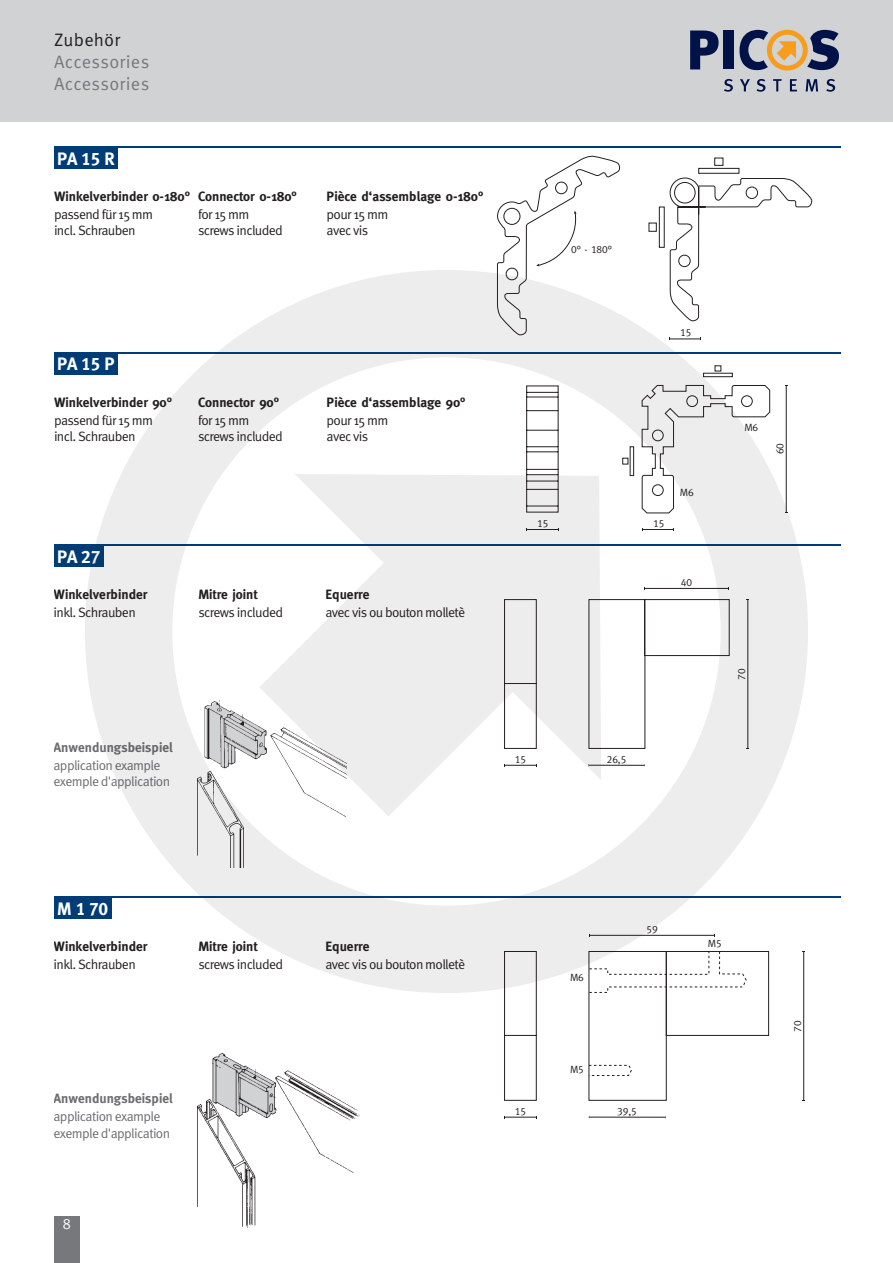
<style>
.page{position:relative;width:893px;height:1263px;background:#fff}
.page>*{position:absolute;margin:0;border:0;box-sizing:border-box;transform-origin:0 0}
.t1{font:18px/21.6px "Meta Pro";letter-spacing:.015em;color:#76787b}
.t2{font:18px "Meta Plus Bold Caps";letter-spacing:-.01em;color:#fff}
.t3{font:18px "Meta Pro";letter-spacing:.015em;color:#231f20}
.t4{font:15px "Meta";color:#fff}
.t5{font:13.5px/16.2px "Meta Pro";letter-spacing:-.05em;color:#231f20}
.t6{font:700 13.5px "Meta";color:#231f20}
.t7{font:13.5px/16.2px "Meta Pro";letter-spacing:-.05em;color:#6c6d70}
.t8{font:700 13.5px "Meta";color:#6c6d70}
.t9{font:10.5px "Meta Caps";color:#231f20}
</style>
<div class="page">
<div style="left:54px;top:1216px;width:26px;height:47px;background:#76787b"></div>
<hr style="left:54px;top:352px;width:787px;height:1px;background:#003d76">
<div style="left:54px;top:353px;width:64px;height:21px;background:#003d76"></div>
<hr style="left:54px;top:147px;width:787px;height:1px;background:#003d76">
<div style="left:54px;top:147px;width:64px;height:22px;background:#003d76"></div>
<div style="left:659px;top:207px;width:5px;height:40px;border:1px solid #231f20"></div>
<svg style="left:669px;top:157px;width:143px;height:113px"></svg>
<svg style="left:497px;top:155px;width:124px;height:115px"></svg>
<hr style="left:54px;top:544px;width:787px;height:2px;background:#003d76">
<div style="left:54px;top:545px;width:50px;height:22px;background:#003d76"></div>
<hr style="left:589px;top:1117px;width:76px;height:1px;background:#231f20">
<hr style="left:54px;top:896px;width:787px;height:2px;background:#003d76">
<div style="left:54px;top:897px;width:57px;height:22px;background:#003d76"></div>
<svg style="left:504px;top:993px;width:33px;height:108px"></svg>
<div style="left:666px;top:951px;width:103px;height:84px;border:1px solid #231f20"></div>
<svg style="left:588px;top:1065px;width:44px;height:11px"></svg>
<hr style="left:803px;top:952px;width:1px;height:148px;background:#231f20">
<hr style="left:504px;top:1117px;width:32px;height:1px;background:#231f20">
<img style="left:197px;top:1054px;width:162px;height:174px">
<div style="left:0;top:0;width:893px;height:121px;background:#d1d2d4"></div>
<svg style="left:690px;top:31px;width:29px;height:38px"></svg>
<div style="left:723px;top:31px;width:10px;height:38px;background:#001247"></div>
<svg style="left:724px;top:79px;width:9px;height:13px"></svg>
<svg style="left:740px;top:79px;width:10px;height:12px"></svg>
<svg style="left:757px;top:79px;width:8px;height:13px"></svg>
<svg style="left:773px;top:79px;width:9px;height:12px"></svg>
<svg style="left:790px;top:79px;width:7px;height:12px"></svg>
<svg style="left:806px;top:79px;width:12px;height:12px"></svg>
<svg style="left:826px;top:79px;width:9px;height:13px"></svg>
<svg style="left:739px;top:30px;width:100px;height:41px"></svg>
<svg style="left:85px;top:270px;width:723px;height:723px"></svg>
<svg style="left:259px;top:474px;width:342px;height:342px;fill:#ededed"></svg>
<h1 class="t3" style="left:54px;top:29px;width:68px">Zubehör</h1>
<h1 class="t1" style="left:54px;top:51px;width:97px">Accessories<br>Accessories</h1>
<h1 class="t2" style="left:57px;top:148px;width:60px">PA 15 R</h1>
<p class="t6" style="left:54px;top:189px;width:138px">Winkelverbinder 0-180°</p>
<p class="t5" style="left:54px;top:207px;width:101px">passend für 15 mm incl. Schrauben</p>
<p class="t6" style="left:198px;top:189px;width:100px">Connector 0-180°</p>
<p class="t5" style="left:198px;top:207px;width:86px">for 15 mm screws included</p>
<p class="t6" style="left:327px;top:189px;width:158px">Pièce d‘assemblage 0-180°</p>
<p class="t5" style="left:327px;top:207px;width:63px">pour 15 mm avec vis</p>
<h1 class="t2" style="left:57px;top:354px;width:59px">PA 15 P</h1>
<p class="t6" style="left:54px;top:394px;width:120px">Winkelverbinder 90°</p>
<p class="t5" style="left:54px;top:412px;width:101px">passend für 15 mm incl. Schrauben</p>
<p class="t6" style="left:198px;top:394px;width:83px">Connector 90°</p>
<p class="t5" style="left:198px;top:412px;width:86px">for 15 mm screws included</p>
<h1 class="t2" style="left:57px;top:546px;width:45px">PA 27</h1>
<p class="t6" style="left:54px;top:586px;width:95px">Winkelverbinder</p>
<p class="t5" style="left:54px;top:605px;width:84px">inkl. Schrauben</p>
<p class="t6" style="left:198px;top:586px;width:61px">Mitre joint</p>
<p class="t5" style="left:198px;top:605px;width:86px">screws included</p>
<p class="t6" style="left:327px;top:394px;width:140px">Pièce d‘assemblage 90°</p>
<p class="t5" style="left:327px;top:412px;width:63px">pour 15 mm avec vis</p>
<p class="t6" style="left:325px;top:586px;width:46px">Equerre</p>
<p class="t5" style="left:325px;top:605px;width:141px">avec vis ou bouton molletè</p>
<p class="t9" style="left:571px;top:243px;width:42px">0° - 180°</p>
<p class="t9" style="left:680px;top:327px;width:13px">15</p>
<p class="t9" style="left:537px;top:517px;width:13px">15</p>
<p class="t9" style="left:653px;top:517px;width:13px">15</p>
<p class="t9" style="left:680px;top:486px;width:15px">M6</p>
<p class="t9" style="left:681px;top:576px;width:13px">40</p>
<p class="t8" style="left:54px;top:739px;width:121px">Anwendungsbeispiel</p>
<p class="t7" style="left:54px;top:757px;width:118px">application example exemple d'application</p>
<p class="t9" style="left:515px;top:753px;width:13px">15</p>
<p class="t9" style="left:607px;top:753px;width:21px">26,5</p>
<p class="t9" style="left:744px;top:422px;width:15px">M6</p>
<p class="t9" style="left:774px;top:454px;width:13px;rotate:-90deg">60</p>
<p class="t9" style="left:735px;top:680px;width:13px;rotate:-90deg">70</p>
<h1 class="t2" style="left:57px;top:898px;width:53px">M 1 70</h1>
<p class="t6" style="left:54px;top:938px;width:95px">Winkelverbinder</p>
<p class="t5" style="left:54px;top:956px;width:84px">inkl. Schrauben</p>
<p class="t6" style="left:198px;top:938px;width:61px">Mitre joint</p>
<p class="t5" style="left:198px;top:956px;width:86px">screws included</p>
<p class="t6" style="left:325px;top:938px;width:46px">Equerre</p>
<p class="t5" style="left:325px;top:956px;width:141px">avec vis ou bouton molletè</p>
<p class="t8" style="left:54px;top:1091px;width:121px">Anwendungsbeispiel</p>
<p class="t7" style="left:54px;top:1109px;width:118px">application example exemple d'application</p>
<p class="t4" style="left:63px;top:1215px;width:10px">8</p>
<p class="t9" style="left:515px;top:1105px;width:13px">15</p>
<p class="t9" style="left:570px;top:972px;width:15px">M6</p>
<p class="t9" style="left:570px;top:1063px;width:15px">M5</p>
<p class="t9" style="left:646px;top:923px;width:13px">59</p>
<p class="t9" style="left:617px;top:1105px;width:21px">39,5</p>
<p class="t9" style="left:708px;top:938px;width:15px">M5</p>
<p class="t9" style="left:791px;top:1032px;width:13px;rotate:-90deg">70</p>
</div>
